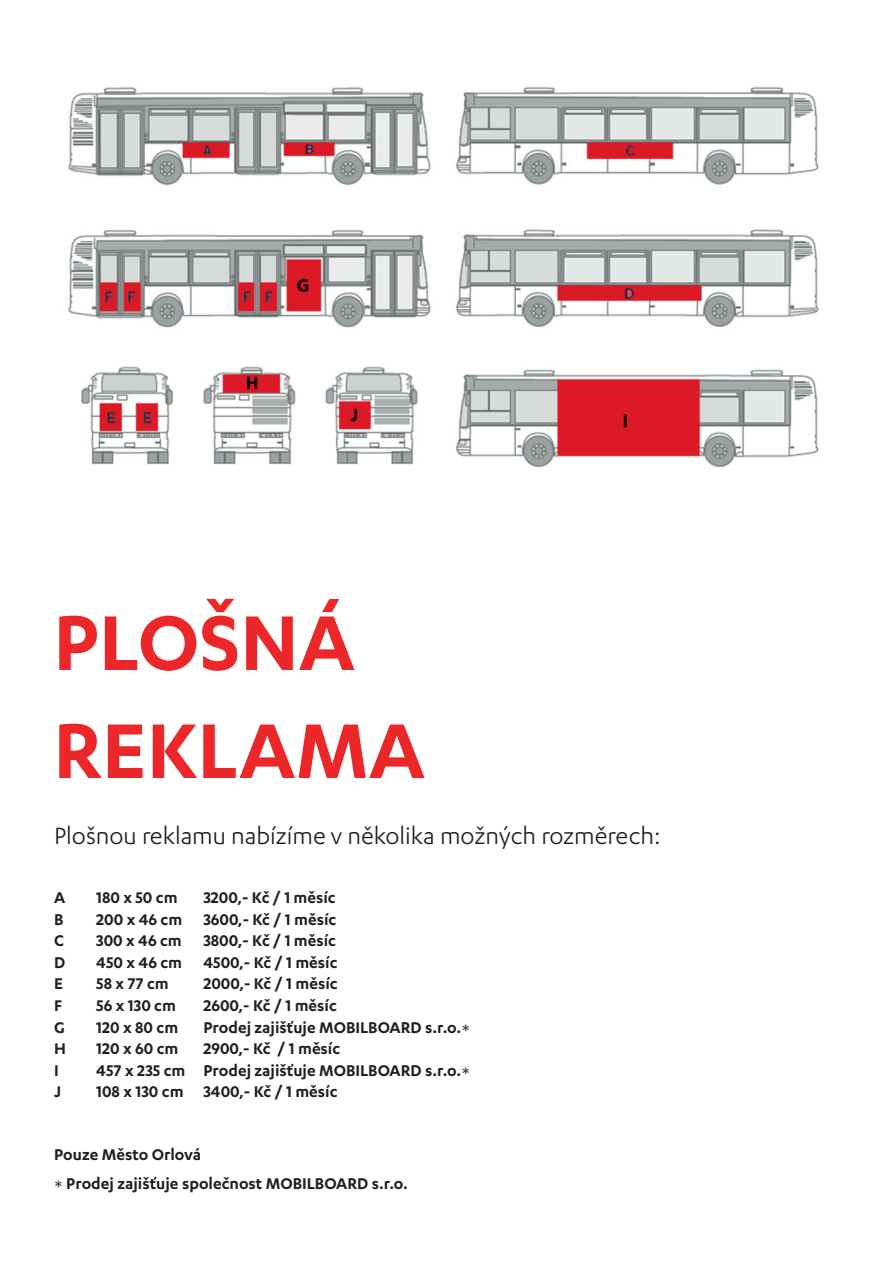
<style>
.page{position:relative;width:893px;height:1263px;background:#fff}
.page>*{position:absolute;margin:0;border:0;box-sizing:border-box;transform-origin:0 0}
.t1{font:600 90px/108px "Karbon";color:#ec272a}
.t2{font:27px "Karbon";color:#231f20}
.t3{font:600 18px/21.6px "Karbon";color:#231f20}
.s1{font-family:"Cambria";font-weight:400}
</style>
<div class="page">
<img style="left:68px;top:86px;width:751px;height:382px">
<h1 class="t1" style="left:53px;top:600px;width:373px">PLOŠNÁ<br>REKLAMA</h1>
<h2 class="t2" style="left:54px;top:826px;width:608px">Plošnou reklamu nabízíme v několika možných rozměrech:</h2>
<p class="t3" style="left:54px;top:889px;width:13px">A<br>B<br>C<br>D<br>E<br>F<br>G<br>H<br>I<br>J</p>
<p class="t3" style="left:203px;top:889px;width:268px">3200,- Kč / 1 měsíc<br>3600,- Kč / 1 měsíc<br>3800,- Kč / 1 měsíc<br>4500,- Kč / 1 měsíc<br>2000,- Kč / 1 měsíc<br>2600,- Kč / 1 měsíc<br>Prodej zajišťuje MOBILBOARD s.r.o.<span class="s1">∗<br></span>2900,- Kč / 1 měsíc<br>Prodej zajišťuje MOBILBOARD s.r.o.<span class="s1">∗<br></span>3400,- Kč / 1 měsíc</p>
<p class="t3" style="left:96px;top:889px;width:91px">180 x 50 cm<br>200 x 46 cm<br>300 x 46 cm<br>450 x 46 cm<br>58 x 77 cm<br>56 x 130 cm<br>120 x 80 cm<br>120 x 60 cm<br>457 x 235 cm<br>108 x 130 cm</p>
<p class="t3" style="left:54px;top:1145px;width:149px">Pouze Město Orlová</p>
<p class="t3" style="left:54px;top:1175px;width:355px"><span class="s1">∗</span> Prodej zajišťuje společnost MOBILBOARD s.r.o.</p>
</div>
